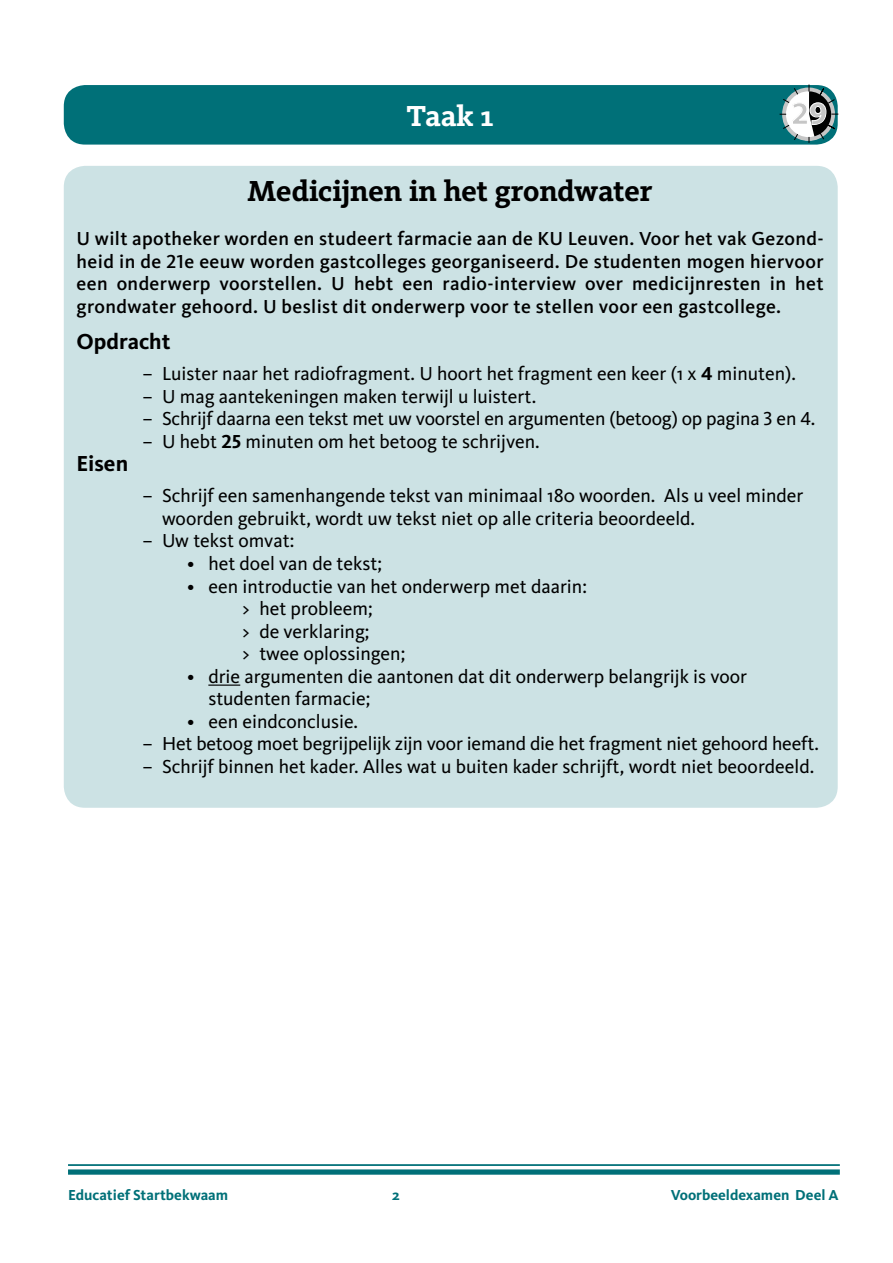
<style>
.page{position:relative;width:893px;height:1263px;background:#fff}
.page>*{position:absolute;margin:0;border:0;box-sizing:border-box;transform-origin:0 0}
.t1{font:700 32.25px "Myriad Pro";color:#c6c6c6}
.t2{font:700 30px "Kievit Slab OT";color:#000}
.t3{font:700 30px "Kievit Slab OT";color:#fff}
.t4{font:700 22.5px "Kievit OT";color:#000}
.t5{font:19.5px/22.5px "Kievit OT";color:#000}
.t6{font:500 19.5px/22.5px "Kievit OT";letter-spacing:.02em;color:#000;text-align:justify}
.t7{font:700 15px "Kievit OT";color:#007078}
.s1{font-weight:700}
</style>
<div class="page">
<hr style="left:68px;top:1164px;width:772px;height:2px;background:#007078">
<div style="left:68px;top:1169px;width:772px;height:6px;background:#007078"></div>
<div style="left:64px;top:85px;width:774px;height:60px;background:#007078;border-radius:21px"></div>
<div style="left:64px;top:166px;width:774px;height:642px;background:#cce2e4;border-radius:21px"></div>
<hr style="left:208px;top:684px;width:32px;height:2px;background:#000">
<svg style="left:779px;top:84px;width:60px;height:60px"></svg>
<h2 class="t3" style="left:407px;top:98px;width:88px">Taak 1</h2>
<h1 class="t1" style="left:791px;top:92px;width:37px">29</h1>
<h2 class="t2" style="left:248px;top:174px;width:406px">Medicijnen in het grondwater</h2>
<p class="t6" style="left:77px;top:228px;width:749px">U wilt apotheker worden en studeert farmacie aan de KU Leuven. Voor het vak Gezond&shy;heid in de 21e eeuw worden gastcolleges georganiseerd. De studenten mogen hiervoor een onderwerp voorstellen. U hebt een radio-interview over medicijnresten in het grondwater gehoord. U beslist dit onderwerp voor te stellen voor een gastcollege.</p>
<p class="t4" style="left:77px;top:328px;width:95px">Opdracht</p>
<p class="t5" style="left:143px;top:363px;width:655px">– Luister naar het radiofragment. U hoort het fragment een keer (1 x <span class="s1">4</span> minuten).</p>
<p class="t5" style="left:143px;top:385px;width:395px">– U mag aantekeningen maken terwijl u luistert.</p>
<p class="t5" style="left:143px;top:408px;width:674px">– Schrijf daarna een tekst met uw voorstel en argumenten (betoog) op pagina 3 en 4.</p>
<p class="t5" style="left:143px;top:430px;width:399px">– U hebt <span class="s1">25</span> minuten om het betoog te schrijven.</p>
<p class="t4" style="left:77px;top:451px;width:53px">Eisen</p>
<p class="t5" style="left:162px;top:485px;width:643px;text-indent:-20px">– Schrijf een samenhangende tekst van minimaal 180 woorden. Als u veel minder woorden gebruikt, wordt uw tekst niet op alle criteria beoordeeld.</p>
<p class="t5" style="left:143px;top:530px;width:153px">– Uw tekst omvat:</p>
<p class="t5" style="left:187px;top:552px;width:196px">• het doel van de tekst;</p>
<p class="t5" style="left:242px;top:575px;width:346px;text-indent:-55px">• een introductie van het onderwerp met daarin: &gt; het probleem;<br>&gt; de verklaring;<br>&gt; twee oplossingen;</p>
<p class="t5" style="left:208px;top:665px;width:540px;text-indent:-21px">• drie argumenten die aantonen dat dit onderwerp belangrijk is voor studenten farmacie;</p>
<p class="t5" style="left:187px;top:710px;width:172px">• een eindconclusie.</p>
<p class="t5" style="left:143px;top:732px;width:678px">– Het betoog moet begrijpelijk zijn voor iemand die het fragment niet gehoord heeft.</p>
<p class="t5" style="left:143px;top:755px;width:673px">– Schrijf binnen het kader. Alles wat u buiten kader schrijft, wordt niet beoordeeld.</p>
<p class="t7" style="left:68px;top:1186px;width:162px">Educatief Startbekwaam</p>
<p class="t7" style="left:392px;top:1186px;width:9px">2</p>
<p class="t7" style="left:671px;top:1186px;width:169px">Voorbeeldexamen Deel A</p>
</div>
